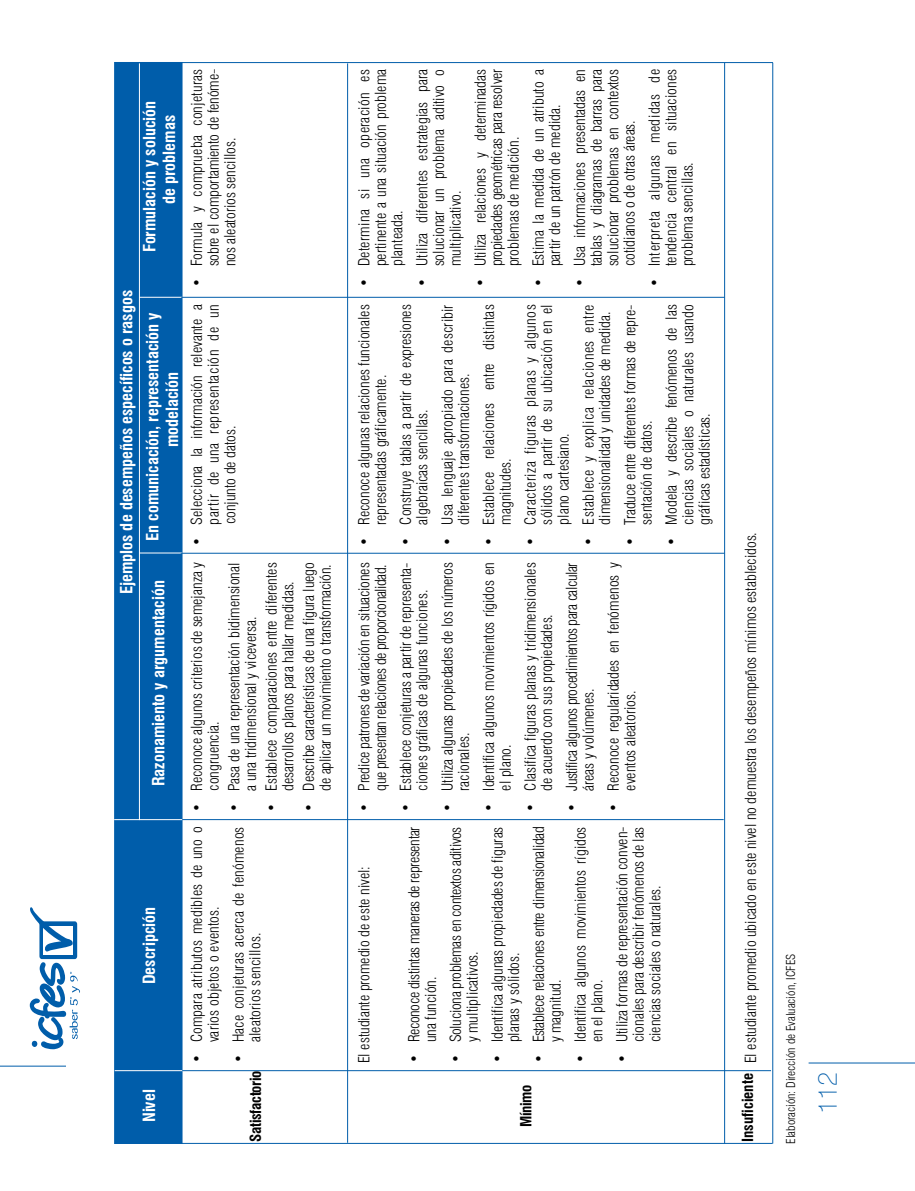
<style>
.page{position:relative;width:915px;height:1191px;background:#fff}
.page>*{position:absolute;margin:0;border:0;box-sizing:border-box;transform-origin:0 0}
.t1{font:100 27px "Swiss 721 BT";color:#005daa}
.t2{font:700 condensed 16.5px/19.8px "Swiss 721 BT";color:#fff}
.t3{font:300 condensed 15px/16.5px "Swiss 721 BT";color:#000}
.t4{font:300 condensed 15px/16.5px "Swiss 721 BT";letter-spacing:-.03em;color:#000}
.t5{font:300 condensed 15px/16.5px "Swiss 721 BT";letter-spacing:-.02em;color:#000}
.t6{font:700 condensed 15px "Swiss 721 BT";letter-spacing:-.02em;color:#000}
.t7{font:700 condensed 15px "Swiss 721 BT";color:#000}
.t8{font:300 condensed 12px "Swiss 721 BT";color:#000}
</style>
<div class="page">
<svg style="left:30px;top:962px;width:50px;height:87px"></svg>
<div style="left:39px;top:921px;width:38px;height:38px;background:#005daa;border-radius:3px"></div>
<div style="left:43px;top:926px;width:30px;height:28px;background:#fff"></div>
<svg style="left:30px;top:907px;width:43px;height:44px"></svg>
<hr style="left:808px;top:1062px;width:106px;height:1px;background:#005daa">
<hr style="left:0;top:1065px;width:66px;height:1px;background:#005daa">
<div style="left:114px;top:62px;width:68px;height:1081px;background:#005daa;border:1px solid #005daa"></div>
<hr style="left:115px;top:1070px;width:68px;height:1px;background:#fff">
<hr style="left:182px;top:819px;width:541px;height:1px;background:#005daa">
<hr style="left:182px;top:1070px;width:588px;height:1px;background:#005daa">
<hr style="left:724px;top:63px;width:1px;height:1080px;background:#005daa">
<hr style="left:772px;top:63px;width:1px;height:1080px;background:#005daa">
<hr style="left:114px;top:819px;width:68px;height:1px;background:#fff">
<hr style="left:139px;top:552px;width:43px;height:1px;background:#fff">
<hr style="left:139px;top:297px;width:43px;height:1px;background:#fff">
<hr style="left:181px;top:553px;width:543px;height:1px;background:#005daa">
<hr style="left:181px;top:297px;width:543px;height:1px;background:#005daa">
<hr style="left:182px;top:62px;width:590px;height:1px;background:#005daa">
<hr style="left:347px;top:63px;width:1px;height:1079px;background:#005daa">
<hr style="left:176px;top:1143px;width:596px;height:1px;background:#005daa">
<hr style="left:139px;top:63px;width:1px;height:757px;background:#fff">
<p class="t2" style="left:139px;top:204px;width:104px;text-indent:-48px;rotate:-90deg">Formulación y solución de problemas</p>
<p class="t2" style="left:117px;top:594px;width:306px;rotate:-90deg">Ejemplos de desempeños específicos o rasgos</p>
<p class="t2" style="left:142px;top:447px;width:136px;text-indent:-93px;rotate:-90deg">En comunicación, representación y modelación</p>
<p class="t2" style="left:148px;top:786px;width:207px;rotate:-90deg">Razonamiento y argumentación</p>
<p class="t2" style="left:139px;top:984px;width:79px;rotate:-90deg">Descripción</p>
<p class="t2" style="left:139px;top:1122px;width:35px;rotate:-90deg">Nivel</p>
<p class="t3" style="left:188px;top:266px;width:199px;text-align:justify;text-indent:-21px;rotate:-90deg">• Formula y comprueba conjeturas sobre el comportamiento de fenóme&shy;nos aleatorios sencillos.</p>
<p class="t3" style="left:188px;top:524px;width:221px;text-align:justify;text-indent:-21px;rotate:-90deg">• Selecciona la información relevante a partir de una representación de un conjunto de datos.</p>
<p class="t3" style="left:188px;top:790px;width:230px;text-indent:-21px;rotate:-90deg">• Reconoce algunos criterios de semejanza y congruencia.</p>
<p class="t3" style="left:226px;top:790px;width:230px;text-indent:-21px;rotate:-90deg">• Pasa de una representación bidimensional a una tridimensional y viceversa.</p>
<p class="t3" style="left:263px;top:811px;width:251px;text-align:center;rotate:-90deg">• Establece comparaciones entre diferentes desarrollos planos para hallar medidas.</p>
<p class="t3" style="left:300px;top:811px;width:251px;text-align:right;rotate:-90deg">• Describe características de una figura luego de aplicar un movimiento o transformación.</p>
<p class="t3" style="left:188px;top:1042px;width:217px;text-indent:-21px;rotate:-90deg">• Compara atributos medibles de uno o varios objetos o eventos.</p>
<p class="t3" style="left:230px;top:1042px;width:217px;text-indent:-21px;rotate:-90deg">• Hace conjeturas acerca de fenómenos aleatorios sencillos.</p>
<p class="t6" style="left:247px;top:1142px;width:73px;rotate:-90deg">Satisfactorio</p>
<p class="t3" style="left:356px;top:266px;width:199px;text-align:justify;text-indent:-21px;rotate:-90deg">• Determina si una operación es pertinente a una situación problema planteada.</p>
<p class="t3" style="left:414px;top:266px;width:199px;text-align:justify;text-indent:-21px;rotate:-90deg">• Utiliza diferentes estrategias para solucionar un problema aditivo o multiplicativo.</p>
<p class="t3" style="left:472px;top:266px;width:199px;text-align:justify;text-indent:-21px;rotate:-90deg">• Utiliza relaciones y determinadas propiedades geométricas para resolver problemas de medición.</p>
<p class="t3" style="left:530px;top:266px;width:199px;text-indent:-21px;rotate:-90deg">• Estima la medida de un atributo a partir de un patrón de medida.</p>
<p class="t3" style="left:571px;top:266px;width:199px;text-align:justify;text-indent:-21px;rotate:-90deg">• Usa informaciones presentadas en tablas y diagramas de barras para solucionar problemas en contextos cotidianos o de otras áreas.</p>
<p class="t3" style="left:646px;top:266px;width:199px;text-align:justify;text-indent:-21px;rotate:-90deg">• Interpreta algunas medidas de tendencia central en situaciones problema sencillas.</p>
<p class="t3" style="left:356px;top:524px;width:221px;text-indent:-21px;rotate:-90deg">• Reconoce algunas relaciones funcionales representadas gráficamente.</p>
<p class="t3" style="left:397px;top:524px;width:221px;text-indent:-21px;rotate:-90deg">• Construye tablas a partir de expresiones algebraicas sencillas.</p>
<p class="t3" style="left:439px;top:524px;width:221px;text-indent:-21px;rotate:-90deg">• Usa lenguaje apropiado para describir diferentes transformaciones.</p>
<p class="t3" style="left:480px;top:524px;width:221px;text-indent:-21px;rotate:-90deg">• Establece relaciones entre distintas magnitudes.</p>
<p class="t3" style="left:522px;top:524px;width:221px;text-align:justify;text-indent:-21px;rotate:-90deg">• Caracteriza figuras planas y algunos sólidos a partir de su ubicación en el plano cartesiano.</p>
<p class="t3" style="left:580px;top:524px;width:221px;text-indent:-21px;rotate:-90deg">• Establece y explica relaciones entre dimensionalidad y unidades de medida.</p>
<p class="t3" style="left:621px;top:524px;width:221px;text-indent:-21px;rotate:-90deg">• Traduce entre diferentes formas de repre&shy;sentación de datos.</p>
<p class="t3" style="left:663px;top:524px;width:221px;text-align:justify;text-indent:-21px;rotate:-90deg">• Modela y describe fenómenos de las ciencias sociales o naturales usando gráficas estadísticas.</p>
<p class="t4" style="left:356px;top:811px;width:251px;text-align:right;rotate:-90deg">• Predice patrones de variación en situaciones que presentan relaciones de proporcionalidad.</p>
<p class="t3" style="left:397px;top:811px;width:250px;text-align:center;rotate:-90deg">• Establece conjeturas a partir de representa&shy;ciones gráficas de algunas funciones.</p>
<p class="t3" style="left:439px;top:790px;width:230px;text-indent:-21px;rotate:-90deg">• Utiliza algunas propiedades de los números racionales.</p>
<p class="t3" style="left:480px;top:790px;width:230px;text-indent:-21px;rotate:-90deg">• Identifica algunos movimientos rígidos en el plano.</p>
<p class="t3" style="left:522px;top:790px;width:230px;text-indent:-21px;rotate:-90deg">• Clasifica figuras planas y tridimensionales de acuerdo con sus propiedades.</p>
<p class="t4" style="left:563px;top:790px;width:230px;text-indent:-21px;rotate:-90deg">• Justifica algunos procedimientos para calcular áreas y volúmenes.</p>
<p class="t3" style="left:605px;top:790px;width:230px;text-indent:-21px;rotate:-90deg">• Reconoce regularidades en fenómenos y eventos aleatorios.</p>
<p class="t3" style="left:356px;top:1063px;width:199px;rotate:-90deg">El estudiante promedio de este nivel:</p>
<p class="t5" style="left:406px;top:1042px;width:217px;text-indent:-21px;rotate:-90deg">• Reconoce distintas maneras de representar una función.</p>
<p class="t5" style="left:447px;top:1042px;width:217px;text-indent:-21px;rotate:-90deg">• Soluciona problemas en contextos aditivos y multiplicativos.</p>
<p class="t3" style="left:489px;top:1042px;width:217px;text-indent:-21px;rotate:-90deg">• Identifica algunas propiedades de figuras planas y sólidos.</p>
<p class="t4" style="left:530px;top:1042px;width:217px;text-indent:-21px;rotate:-90deg">• Establece relaciones entre dimensionalidad y magnitud.</p>
<p class="t3" style="left:572px;top:1042px;width:217px;text-indent:-21px;rotate:-90deg">• Identifica algunos movimientos rígidos en el plano.</p>
<p class="t3" style="left:613px;top:1042px;width:217px;text-align:justify;text-indent:-21px;rotate:-90deg">• Utiliza formas de representación conven&shy;cionales para describir fenómenos de las ciencias sociales o naturales.</p>
<p class="t3" style="left:742px;top:1063px;width:533px;rotate:-90deg">El estudiante promedio ubicado en este nivel no demuestra los desempeños mínimos establecidos.</p>
<p class="t6" style="left:517px;top:1127px;width:44px;rotate:-90deg">Mínimo</p>
<p class="t7" style="left:738px;top:1142px;width:70px;rotate:-90deg">Insuficiente</p>
<p class="t8" style="left:783px;top:1143px;width:191px;rotate:-90deg">Elaboración: Dirección de Evaluación, ICFES</p>
<h1 class="t1" style="left:810px;top:1113px;width:44px;rotate:-90deg">112</h1>
</div>
